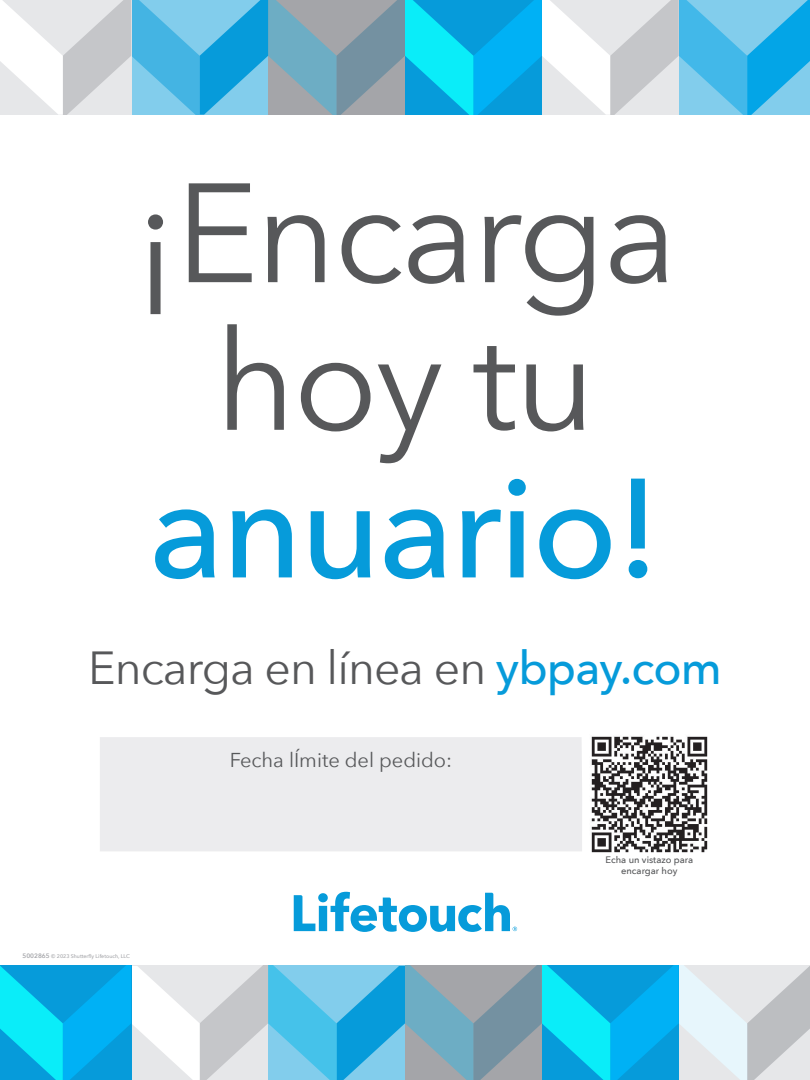
<style>
.page{position:relative;width:810px;height:1080px;background:#fff}
.page>*{position:absolute;margin:0;border:0;box-sizing:border-box;transform-origin:0 0}
.t1{font:500 139.56px/147.6px "Avenir Next";letter-spacing:-.02em;color:#069bda;text-align:center}
.t2{font:139.56px "Avenir Next";letter-spacing:-.02em;color:#57585a}
.t3{font:46.31px "Avenir Next";letter-spacing:-.02em;color:#57585a}
.t4{font:20.06px "Avenir Next";color:#57585a}
.t5{font:500 9.38px/11.2px "Avenir Next";color:#57585a;text-align:center}
.t6{font:500 5.31px "Avenir Next";color:#a4a5a9}
.s1{font-weight:400;color:#57585a}
.s2{font-weight:500;color:#069bda}
.s3{font-weight:600;font-size:6.38px}
</style>
<div class="page">
<svg style="left:0;top:966px;width:810px;height:114px;background:#6fc2dd"></svg>
<svg style="left:0;top:0;width:810px;height:115px;background:#7dc3dd"></svg>
<svg style="left:294px;top:892px;width:223px;height:40px"></svg>
<div style="left:100px;top:737px;width:482px;height:114px;background:#ececee"></div>
<img style="left:591px;top:736px;width:117px;height:117px">
<p class="t2" style="left:133px;top:150px;width:546px">¡Encarga</p>
<p class="t1" style="left:149px;top:307px;width:514px"><span class="s1">hoy tu </span>anuario!</p>
<p class="t3" style="left:88px;top:641px;width:635px">Encarga en línea en <span class="s2">ybpay.com</span></p>
<p class="t6" style="left:22px;top:953px;width:109px"><span class="s3">5002865</span> © 2023 Shutterfly Lifetouch, LLC</p>
<p class="t4" style="left:230px;top:748px;width:224px">Fecha lÍmite del pedido:</p>
<p class="t5" style="left:606px;top:854px;width:89px">Echa un vistazo para encargar hoy</p>
</div>
